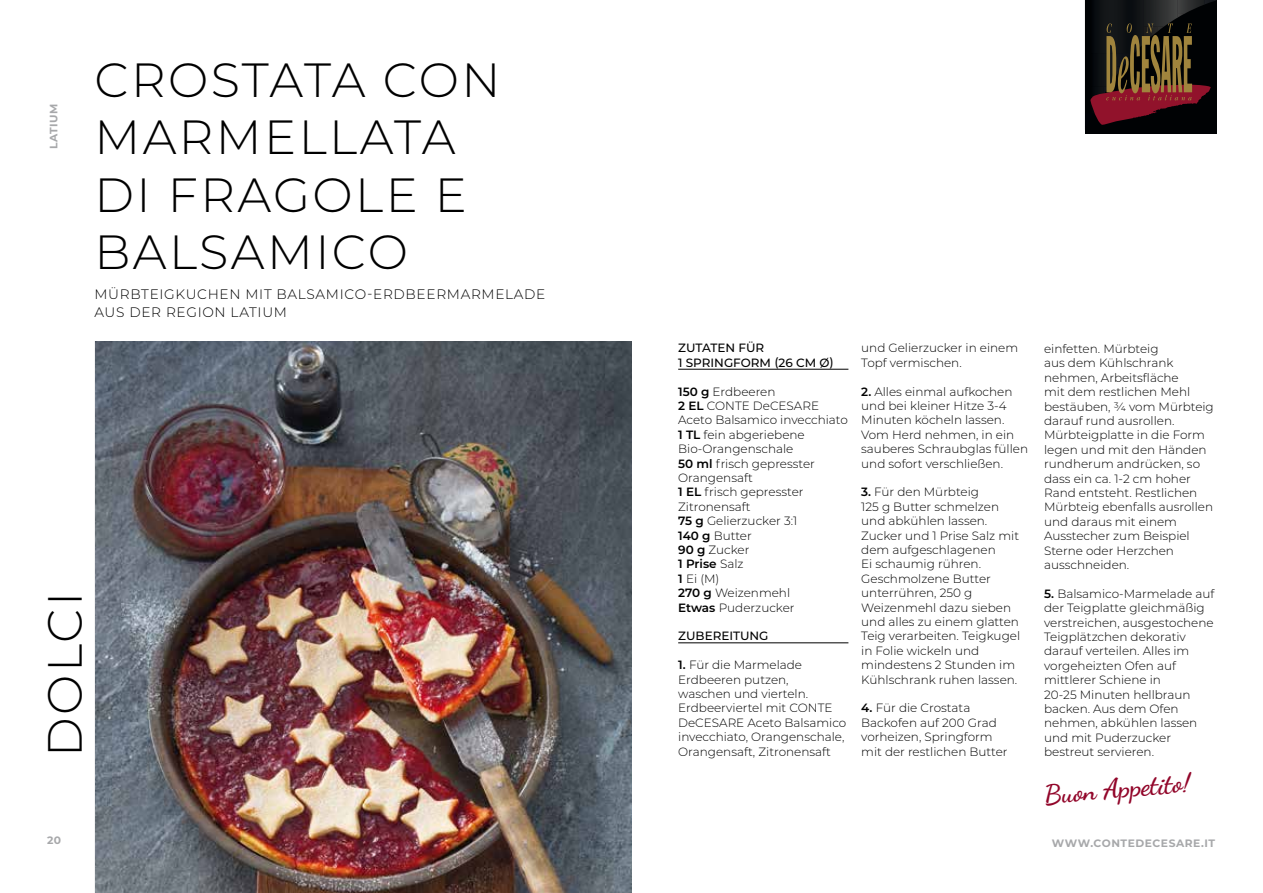
<style>
.page{position:relative;width:1263px;height:893px;background:#fff}
.page>*{position:absolute;margin:0;border:0;box-sizing:border-box;transform-origin:0 0}
.t1{font:300 48px/57.6px "Montserrat";letter-spacing:.05em;color:#000}
.t2{font:700 27px "Dancing Script";color:#92062a}
.t3{font:300 13.65px/18px "Montserrat";letter-spacing:.05em;color:#000}
.t4{font:300 12px/14.4px "Montserrat";color:#000}
.t5{font:500 12px/14.4px "Montserrat";color:#000}
.t6{font:700 10.8px "Montserrat";letter-spacing:.05em;color:#a7a8aa}
.s1{font-weight:600}
</style>
<div class="page">
<img style="left:96px;top:341px;width:536px;height:552px">
<div style="left:1085px;top:0;width:131px;height:134px;background:#000204"></div>
<img style="left:1095px;top:0;width:49px;height:13px">
<img style="left:1144px;top:0;width:33px;height:13px">
<img style="left:1177px;top:0;width:27px;height:13px">
<svg style="left:1204px;top:0;width:12px;height:5px"></svg>
<svg style="left:1090px;top:13px;width:121px;height:112px"></svg>
<hr style="left:678px;top:369px;width:170px;height:1px;background:#000">
<hr style="left:678px;top:642px;width:170px;height:1px;background:#000">
<p class="t6" style="left:46px;top:149px;width:47px;rotate:-90deg">LATIUM</p>
<h1 class="t1" style="left:94px;top:49px;width:408px">CROSTATA CON<br>MARMELLATA<br>DI FRAGOLE E<br>BALSAMICO</h1>
<p class="t3" style="left:94px;top:284px;width:452px">MÜRBTEIGKUCHEN MIT BALSAMICO-ERDBEERMARMELADE<br>AUS DER REGION LATIUM</p>
<h1 class="t1" style="left:34px;top:757px;width:167px;rotate:-90deg">DOLCI</h1>
<p class="t5" style="left:678px;top:340px;width:157px">ZUTATEN FÜR<br>1 SPRINGFORM (26 CM Ø)</p>
<p class="t4" style="left:678px;top:384px;width:171px"><span class="s1">150 g</span> Erdbeeren<br><span class="s1">2 EL</span> CONTE DeCESARE<br>Aceto Balsamico invecchiato<br><span class="s1">1 TL</span> fein abgeriebene<br>Bio-Orangenschale<br><span class="s1">50 ml</span> frisch gepresster<br>Orangensaft<br><span class="s1">1 EL</span> frisch gepresster<br>Zitronensaft<br><span class="s1">75 g</span> Gelierzucker 3:1<br><span class="s1">140 g</span> Butter<br><span class="s1">90 g</span> Zucker<br><span class="s1">1 Prise</span> Salz<br><span class="s1">1</span> Ei (M)<br><span class="s1">270 g</span> Weizenmehl<br><span class="s1">Etwas</span> Puderzucker</p>
<p class="t5" style="left:678px;top:628px;width:92px">ZUBEREITUNG</p>
<p class="t4" style="left:678px;top:657px;width:170px"><span class="s1">1.</span> Für die Marmelade<br>Erdbeeren putzen,<br>waschen und vierteln.<br>Erdbeerviertel mit CONTE<br>DeCESARE Aceto Balsamico invecchiato, Orangenschale,<br>Orangensaft, Zitronensaft</p>
<p class="t4" style="left:861px;top:340px;width:158px">und Gelierzucker in einem<br>Topf vermischen.</p>
<p class="t4" style="left:861px;top:384px;width:168px"><span class="s1">2.</span> Alles einmal aufkochen und bei kleiner Hitze 3-4<br>Minuten köcheln lassen.<br>Vom Herd nehmen, in ein sauberes Schraubglas füllen und sofort verschließen.</p>
<p class="t4" style="left:861px;top:484px;width:160px"><span class="s1">3.</span> Für den Mürbteig<br>125 g Butter schmelzen und abkühlen lassen.<br>Zucker und 1 Prise Salz mit dem aufgeschlagenen<br>Ei schaumig rühren.<br>Geschmolzene Butter unterrühren, 250 g<br>Weizenmehl dazu sieben und alles zu einem glatten<br>Teig verarbeiten. Teigkugel in Folie wickeln und mindestens 2 Stunden im<br>Kühlschrank ruhen lassen.</p>
<p class="t4" style="left:861px;top:700px;width:148px"><span class="s1">4.</span> Für die Crostata<br>Backofen auf 200 Grad vorheizen, Springform mit der restlichen Butter</p>
<p class="t4" style="left:1044px;top:341px;width:171px">einfetten. Mürbteig<br>aus dem Kühlschrank nehmen, Arbeitsfläche<br>mit dem restlichen Mehl bestäuben, ¾ vom Mürbteig darauf rund ausrollen.<br>Mürbteigplatte in die Form legen und mit den Händen rundherum andrücken, so dass ein ca. 1-2 cm hoher<br>Rand entsteht. Restlichen<br>Mürbteig ebenfalls ausrollen und daraus mit einem<br>Ausstecher zum Beispiel<br>Sterne oder Herzchen ausschneiden.</p>
<p class="t4" style="left:1044px;top:586px;width:172px"><span class="s1">5.</span> Balsamico-Marmelade auf der Teigplatte gleichmäßig verstreichen, ausgestochene<br>Teigplätzchen dekorativ darauf verteilen. Alles im vorgeheizten Ofen auf mittlerer Schiene in<br>20-25 Minuten hellbraun backen. Aus dem Ofen nehmen, abkühlen lassen und mit Puderzucker bestreut servieren.</p>
<h2 class="t2" style="left:1043px;top:778px;width:148px;rotate:-5deg">Buon Appetito!</h2>
<p class="t6" style="left:47px;top:833px;width:16px">20</p>
<p class="t6" style="left:1052px;top:835px;width:165px">WWW.CONTEDECESARE.IT</p>
</div>
